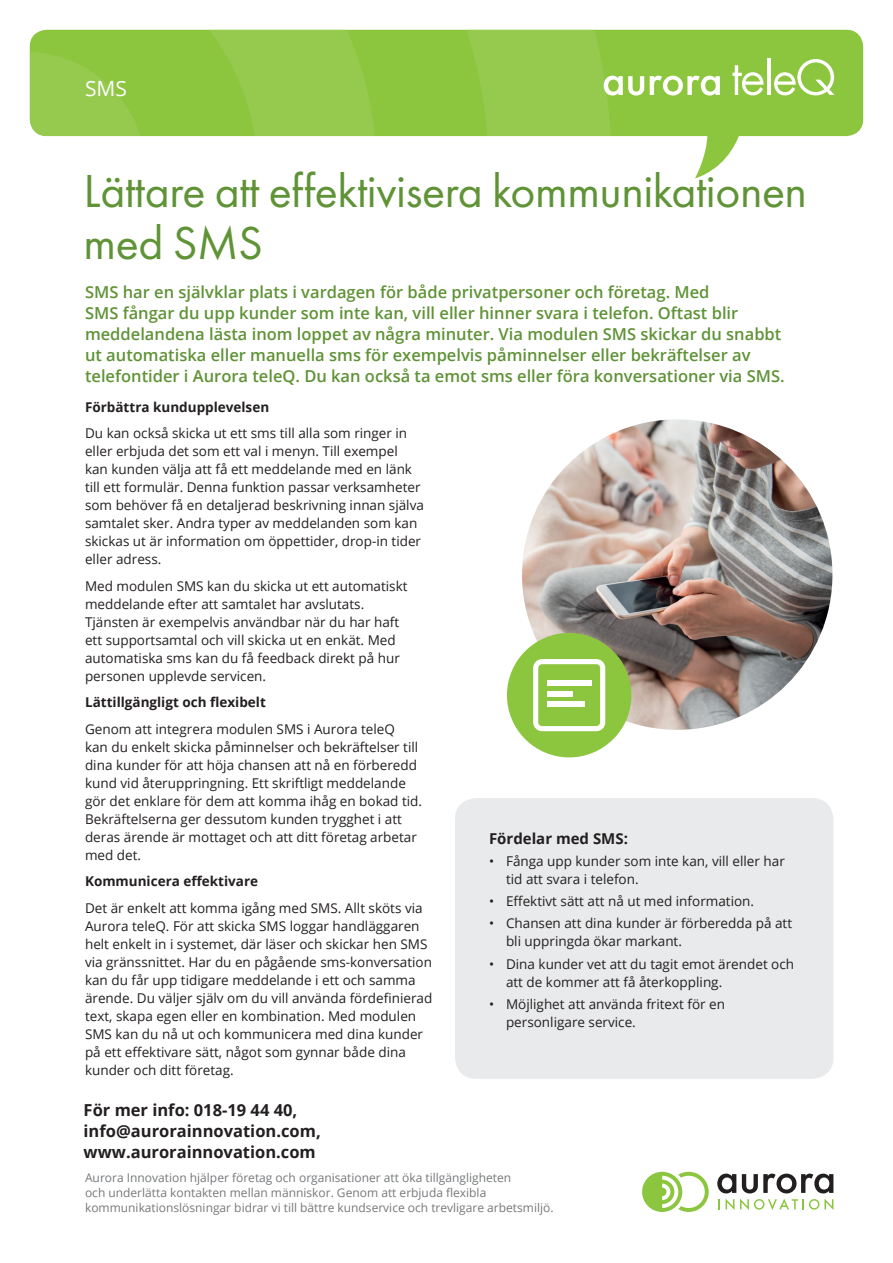
<style>
.page{position:relative;width:893px;height:1263px;background:#fff}
.page>*{position:absolute;margin:0;border:0;box-sizing:border-box;transform-origin:0 0}
.t1{font:48px/52.5px "Futura TOT";letter-spacing:-.01em;color:#5f9336}
.t2{font:21px "Open Sans";color:#fff}
.t3{font:600 16.5px/21px "Open Sans";color:#5f9336}
.t4{font:700 16.5px/21px "Open Sans";color:#231f20}
.t5{font:700 15px "Open Sans";color:#231f20}
.t6{font:13.5px/18px "Open Sans";color:#231f20}
.t7{font:700 13.5px "Open Sans";color:#231f20}
.t8{font:12px/15px "Open Sans";color:#76787b}
</style>
<div class="page">
<img style="left:522px;top:419px;width:310px;height:311px;border-radius:155px">
<div style="left:30px;top:30px;width:833px;height:106px;background:#8bc63e;border-radius:17px"></div>
<svg style="left:30px;top:52px;width:110px;height:84px"></svg>
<svg style="left:210px;top:30px;width:165px;height:106px"></svg>
<div style="left:455px;top:798px;width:378px;height:281px;background:#e9eaeb;border-radius:21px"></div>
<svg style="left:695px;top:136px;width:44px;height:42px"></svg>
<div style="left:507px;top:633px;width:124px;height:124px;background:#8bc63e;border-radius:50%"></div>
<svg style="left:717px;top:1173px;width:116px;height:37px"></svg>
<svg style="left:642px;top:1172px;width:67px;height:40px"></svg>
<svg style="left:467px;top:30px;width:177px;height:106px"></svg>
<svg style="left:650px;top:76px;width:70px;height:20px"></svg>
<svg style="left:732px;top:65px;width:31px;height:30px"></svg>
<svg style="left:774px;top:59px;width:60px;height:36px"></svg>
<hr style="left:767px;top:58px;width:3px;height:37px;background:#fff">
<svg style="left:533px;top:659px;width:72px;height:72px"></svg>
<div style="left:547px;top:681px;width:44px;height:5px;background:#fff"></div>
<div style="left:547px;top:691px;width:25px;height:5px;background:#fff"></div>
<div style="left:547px;top:702px;width:37px;height:5px;background:#fff"></div>
<h2 class="t2" style="left:85px;top:74px;width:44px">SMS</h2>
<h1 class="t1" style="left:84px;top:164px;width:725px">Lättare att effektivisera kommunikationen med SMS</h1>
<p class="t3" style="left:85px;top:281px;width:701px">SMS har en självklar plats i vardagen för både privatpersoner och företag. Med<br>SMS fångar du upp kunder som inte kan, vill eller hinner svara i telefon. Oftast blir meddelandena lästa inom loppet av några minuter. Via modulen SMS skickar du snabbt ut automatiska eller manuella sms för exempelvis påminnelser eller bekräftelser av telefontider i Aurora teleQ. Du kan också ta emot sms eller föra konversationer via SMS.</p>
<p class="t7" style="left:85px;top:397px;width:186px">Förbättra kundupplevelsen</p>
<p class="t6" style="left:85px;top:424px;width:340px">Du kan också skicka ut ett sms till alla som ringer in eller erbjuda det som ett val i menyn. Till exempel kan kunden välja att få ett meddelande med en länk till ett formulär. Denna funktion passar verksamheter som behöver få en detaljerad beskrivning innan själva samtalet sker. Andra typer av meddelanden som kan skickas ut är information om öppettider, drop-in tider eller adress.</p>
<p class="t6" style="left:85px;top:576px;width:324px">Med modulen SMS kan du skicka ut ett automatiskt meddelande efter att samtalet har avslutats.<br>Tjänsten är exempelvis användbar när du har haft ett supportsamtal och vill skicka ut en enkät. Med automatiska sms kan du få feedback direkt på hur personen upplevde servicen.</p>
<p class="t7" style="left:85px;top:693px;width:182px">Lättillgängligt och flexibelt</p>
<p class="t6" style="left:85px;top:719px;width:339px">Genom att integrera modulen SMS i Aurora teleQ<br>kan du enkelt skicka påminnelser och bekräftelser till dina kunder för att höja chansen att nå en förberedd kund vid återuppringning. Ett skriftligt meddelande gör det enklare för dem att komma ihåg en bokad tid.<br>Bekräftelserna ger dessutom kunden trygghet i att deras ärende är mottaget och att ditt företag arbetar med det.</p>
<p class="t7" style="left:85px;top:872px;width:175px">Kommunicera effektivare</p>
<p class="t6" style="left:85px;top:898px;width:349px">Det är enkelt att komma igång med SMS. Allt sköts via Aurora teleQ. För att skicka SMS loggar handläggaren helt enkelt in i systemet, där läser och skickar hen SMS via gränssnittet. Har du en pågående sms-konversation kan du får upp tidigare meddelande i ett och samma ärende. Du väljer själv om du vill använda fördefinierad text, skapa egen eller en kombination. Med modulen SMS kan du nå ut och kommunicera med dina kunder på ett effektivare sätt, något som gynnar både dina kunder och ditt företag.</p>
<p class="t4" style="left:84px;top:1099px;width:239px">För mer info: 018-19 44 40, info@aurorainnovation.com, www.aurorainnovation.com</p>
<p class="t5" style="left:489px;top:827px;width:140px">Fördelar med SMS:</p>
<p class="t6" style="left:506px;top:851px;width:280px;text-indent:-17px">• Fånga upp kunder som inte kan, vill eller har tid att svara i telefon.</p>
<p class="t6" style="left:489px;top:892px;width:267px">• Effektivt sätt att nå ut med information.</p>
<p class="t6" style="left:506px;top:914px;width:288px;text-indent:-17px">• Chansen att dina kunder är förberedda på att bli uppringda ökar markant.</p>
<p class="t6" style="left:506px;top:954px;width:290px;text-indent:-17px">• Dina kunder vet att du tagit emot ärendet och att de kommer att få återkoppling.</p>
<p class="t6" style="left:506px;top:994px;width:221px;text-indent:-17px">• Möjlighet att använda fritext för en personligare service.</p>
<p class="t8" style="left:85px;top:1170px;width:470px">Aurora Innovation hjälper företag och organisationer att öka tillgängligheten<br>och underlätta kontakten mellan människor. Genom att erbjuda flexibla kommunikationslösningar bidrar vi till bättre kundservice och trevligare arbetsmiljö.</p>
</div>
